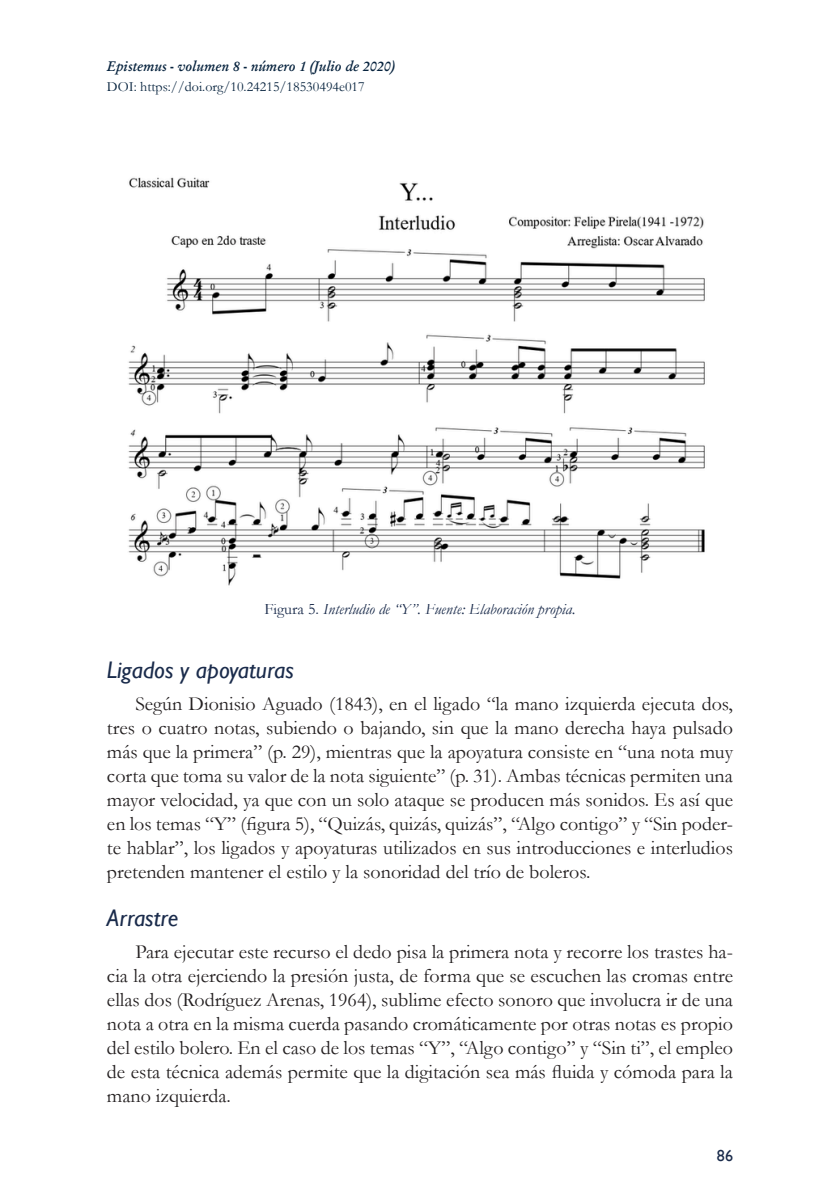
<style>
.page{position:relative;width:840px;height:1191px;background:#fff}
.page>*{position:absolute;margin:0;border:0;box-sizing:border-box;transform-origin:0 0}
.titulo_2{font:italic 24px "Gill Sans";color:#1a2b4b}
.texto{font:20px/24px "Garamond";color:#231f20;text-align:justify}
.leyendas{font:italic 16px "Garamond";color:#1a2b4b}
.t1{font:16px "Gill Sans";color:#1a2b4b}
.t2{font:14px "Garamond";color:#08243f}
.t3{font:italic 600 14px "Garamond";color:#08243f}
.s1{font-style:normal}
</style>
<div class="page">
<img style="left:128px;top:177px;width:577px;height:409px">
<p class="t3" style="left:107px;top:57px;width:289px">Epistemus - volumen 8 - número 1 (Julio de 2020)</p>
<p class="t2" style="left:107px;top:77px;width:259px">DOI: https://doi.org/10.24215/18530494e017</p>
<p class="leyendas" style="left:264px;top:598px;width:312px"><span class="s1">Figura 5.</span> Interludio de “Y”. Fuente: Elaboración propia.</p>
<p class="titulo_2" style="left:107px;top:656px;width:188px">Ligados y apoyaturas</p>
<p class="texto" style="left:107px;top:691px;width:627px;text-indent:28px">Según Dionisio Aguado (1843), en el ligado “la mano izquierda ejecuta dos, tres o cuatro notas, subiendo o bajando, sin que la mano derecha haya pulsado más que la primera” (p. 29), mientras que la apoyatura consiste en “una nota muy corta que toma su valor de la nota siguiente” (p. 31). Ambas técnicas permiten una mayor velocidad, ya que con un solo ataque se producen más sonidos. Es así que en los temas “Y” (figura 5), “Quizás, quizás, quizás”, “Algo contigo” y “Sin poder&shy;te hablar”, los ligados y apoyaturas utilizados en sus introducciones e interludios pretenden mantener el estilo y la sonoridad del trío de boleros.</p>
<p class="titulo_2" style="left:107px;top:904px;width:73px">Arrastre</p>
<p class="texto" style="left:107px;top:939px;width:627px;text-indent:28px">Para ejecutar este recurso el dedo pisa la primera nota y recorre los trastes ha&shy;cia la otra ejerciendo la presión justa, de forma que se escuchen las cromas entre ellas dos (Rodríguez Arenas, 1964), sublime efecto sonoro que involucra ir de una nota a otra en la misma cuerda pasando cromáticamente por otras notas es propio del estilo bolero. En el caso de los temas “Y”, “Algo contigo” y “Sin ti”, el empleo de esta técnica además permite que la digitación sea más fluida y cómoda para la mano izquierda.</p>
<p class="t1" style="left:716px;top:1145px;width:17px">86</p>
</div>
